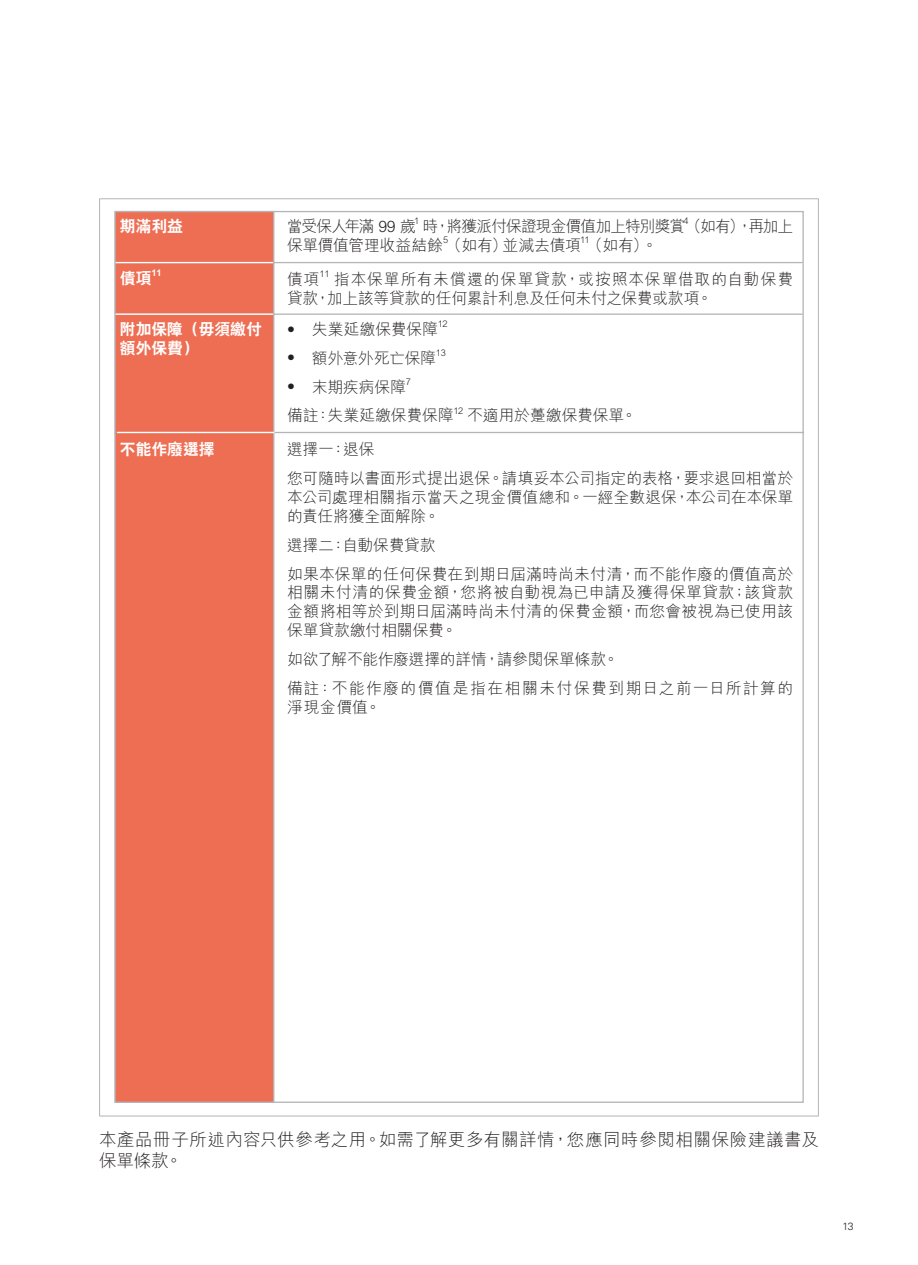
<style>
.page{position:relative;width:918px;height:1265px;background:#fff}
.page>*{position:absolute;margin:0;border:0;box-sizing:border-box;transform-origin:0 0}
.t1{font:300 17.5px/21px "M Hei HK";letter-spacing:.025em;color:#231f20}
.t2{font:300 15.75px/18.9px "M Hei HK";color:#231f20}
.t3{font:300 15.75px/18.9px "M Hei HK";letter-spacing:.02em;color:#231f20}
.t4{font:300 15.75px/28.9px "M Hei HK";letter-spacing:.055em;color:#231f20}
.t5{font:800 15.75px/18.9px "C Hei 2 HK";color:#fff}
.t6{font:300 15.75px "M Hei HK";letter-spacing:-.055em;color:#231f20}
.t7{font:300 15.75px "M Hei HK";letter-spacing:-.07em;color:#231f20}
.t8{font:300 10.5px "Univers";color:#231f20}
.t9{font:300 9.1px "M Hei HK";letter-spacing:-.025em;color:#231f20}
.t10{font:800 9.1px "C Hei 2 HK";color:#fff}
.s1{font-family:"Univers"}
</style>
<div class="page">
<div style="left:115px;top:211px;width:689px;height:892px;background:#fff;border:1px solid #b4b5b8"></div>
<div style="left:114px;top:211px;width:160px;height:892px;background:#ee6e54;border:1px solid #b4b5b8"></div>
<hr style="left:99px;top:198px;width:720px;height:1px;background:#b4b5b8">
<hr style="left:99px;top:199px;width:1px;height:917px;background:#b4b5b8">
<hr style="left:818px;top:199px;width:1px;height:917px;background:#b4b5b8">
<hr style="left:99px;top:1116px;width:720px;height:1px;background:#b4b5b8">
<hr style="left:115px;top:262px;width:687px;height:1px;background:#b4b5b8">
<hr style="left:115px;top:314px;width:687px;height:1px;background:#b4b5b8">
<hr style="left:117px;top:432px;width:687px;height:1px;background:#b4b5b8">
<hr style="left:116px;top:262px;width:157px;height:1px;background:#fff">
<hr style="left:116px;top:314px;width:157px;height:1px;background:#fff">
<hr style="left:117px;top:432px;width:157px;height:1px;background:#fff">
<p class="t5" style="left:120px;top:217px;width:64px">期滿利益</p>
<p class="t5" style="left:120px;top:268px;width:33px">債項</p>
<p class="t10" style="left:151px;top:268px;width:12px">11</p>
<p class="t5" style="left:120px;top:320px;width:143px">附加保障（毋須繳付額外保費）</p>
<p class="t5" style="left:120px;top:440px;width:96px">不能作廢選擇</p>
<p class="t7" style="left:287px;top:218px;width:130px">當受保人年滿 99 歲</p>
<p class="t9" style="left:414px;top:216px;width:7px">1</p>
<p class="t6" style="left:423px;top:218px;width:372px">時，將獲派付保證現金價值加上特別獎賞（如有），再加上</p>
<p class="t9" style="left:683px;top:216px;width:7px">4</p>
<p class="t9" style="left:443px;top:235px;width:7px">5</p>
<p class="t9" style="left:580px;top:235px;width:11px">11</p>
<p class="t2" style="left:287px;top:236px;width:372px">保單價值管理收益結餘（如有）並減去債項（如有）。</p>
<p class="t2" style="left:287px;top:269px;width:34px">債項</p>
<p class="t9" style="left:319px;top:269px;width:12px">11</p>
<p class="t3" style="left:287px;top:269px;width:508px;text-indent:47px">指本保單所有未償還的保單貸款，或按照本保單借取的自動保費貸款，加上該等貸款的任何累計利息及任何未付之保費或款項。</p>
<p class="t2" style="left:287px;top:320px;width:153px"><span class="s1">•</span> 失業延繳保費保障</p>
<p class="t9" style="left:438px;top:319px;width:11px">12</p>
<p class="t2" style="left:287px;top:348px;width:151px"><span class="s1">•</span> 額外意外死亡保障</p>
<p class="t9" style="left:436px;top:348px;width:11px">13</p>
<p class="t2" style="left:287px;top:377px;width:121px"><span class="s1">•</span> 末期疾病保障</p>
<p class="t9" style="left:406px;top:377px;width:7px">7</p>
<p class="t2" style="left:287px;top:406px;width:168px">備註：失業延繳保費保障</p>
<p class="t9" style="left:453px;top:406px;width:11px">12</p>
<p class="t2" style="left:467px;top:406px;width:171px">不適用於躉繳保費保單。</p>
<p class="t2" style="left:287px;top:435px;width:507px;line-height:28.9px">選擇一：退保<br>您可隨時以書面形式提出退保。請填妥本公司指定的表格，要求退回相當於</p>
<p class="t2" style="left:287px;top:487px;width:507px">本公司處理相關指示當天之現金價值總和。一經全數退保，本公司在本保單的責任將獲全面解除。</p>
<p class="t2" style="left:287px;top:530px;width:507px;line-height:28.9px">選擇二：自動保費貸款<br>如果本保單的任何保費在到期日屆滿時尚未付清，而不能作廢的價值高於</p>
<p class="t2" style="left:287px;top:583px;width:507px;text-align:justify">相關未付清的保費金額，您將被自動視為已申請及獲得保單貸款；該貸款金額將相等於到期日屆滿時尚未付清的保費金額，而您會被視為已使用該保單貸款繳付相關保費。</p>
<p class="t4" style="left:287px;top:645px;width:507px">如欲了解不能作廢選擇的詳情，請參閱保單條款。<br>備註：不能作廢的價值是指在相關未付保費到期日之前一日所計算的</p>
<p class="t2" style="left:287px;top:697px;width:95px">淨現金價值。</p>
<p class="t1" style="left:99px;top:1129px;width:721px">本產品冊子所述內容只供參考之用。如需了解更多有關詳情，您應同時參閱相關保險建議書及保單條款。</p>
<p class="t8" style="left:842px;top:1220px;width:13px">13</p>
</div>
